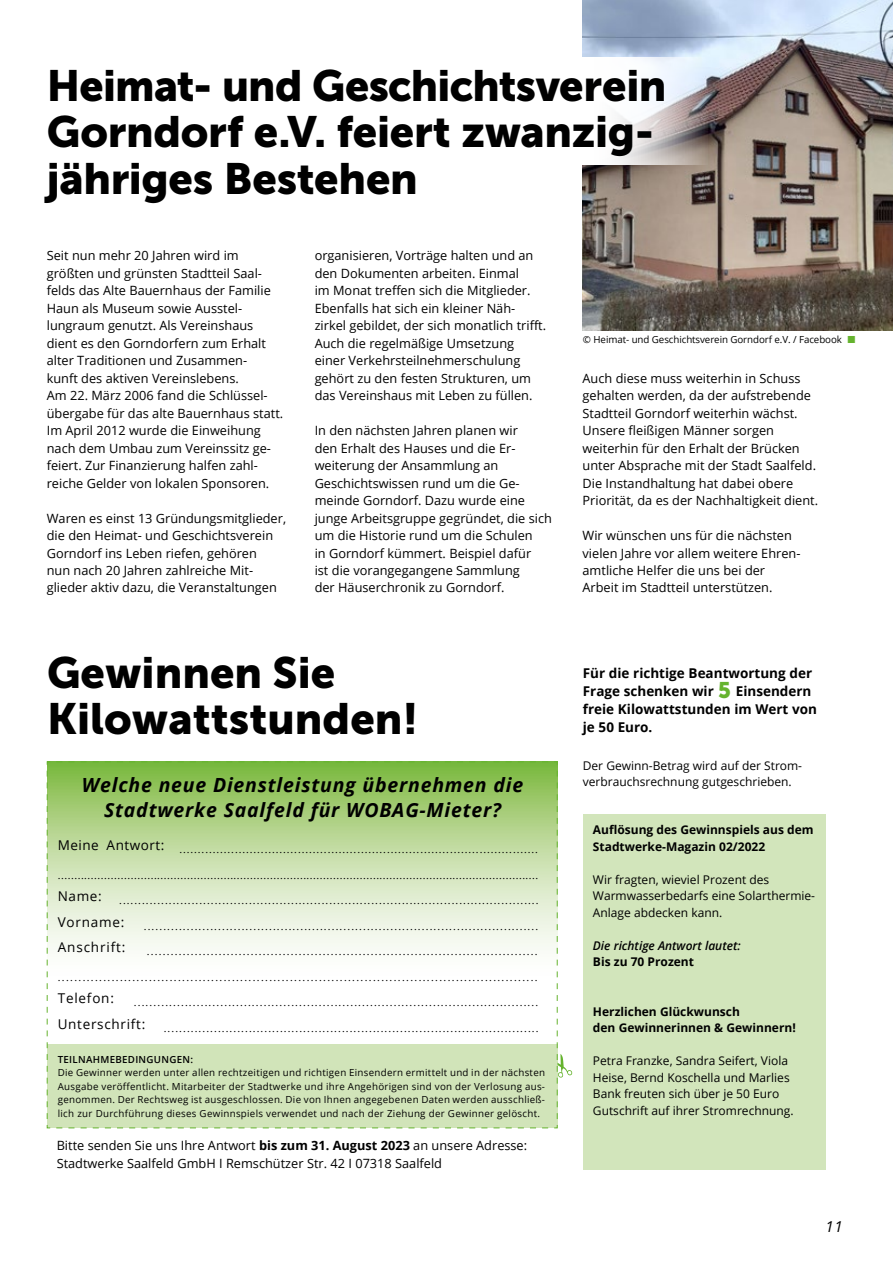
<style>
.page{position:relative;width:893px;height:1263px;background:#fff}
.page>*{position:absolute;margin:0;border:0;box-sizing:border-box;transform-origin:0 0}
.Mengentext{font:43.5px/46.5px "Museo Sans 900";letter-spacing:-.005em;color:#000}
.Mengentext-2{font:italic 700 19.5px/25.5px "Open Sans";letter-spacing:.04em;color:#000;text-align:center}
.t1{font:italic 15px "Open Sans";color:#000}
.Mengentext-3{font:700 13.5px/18px "Open Sans";color:#000}
.Mengentext-4{font:13.5px "Open Sans";letter-spacing:.055em;color:#000}
.Mengentext-5{font:12.75px/17.5px "Open Sans";color:#000}
.Mengentext-6{font:12px/16.5px "Open Sans";color:#000}
.Mengentext-7{font:700 12px/16.5px "Open Sans";color:#000}
.Mengentext-8{font:italic 600 12px/16.5px "Open Sans";color:#000}
.Mengentext-9{font:9.75px/13.5px "Open Sans";letter-spacing:.03em;color:#000;text-align:justify}
.Mengentext-10{font:9.75px "Open Sans";letter-spacing:-.01em;color:#000}
.Mengentext-11{font:600 9.75px "Open Sans";letter-spacing:.03em;color:#000}
.Mengentext-12{font:9.45px "Open Sans";color:#000;scale:1.11 1}
.s1{font-weight:700}
.s2{font-family:"Museo Sans 900";font-weight:400;font-size:22.5px;color:#65b32e}
.s3{font-weight:700;font-style:normal}
</style>
<div class="page">
<svg style="left:46px;top:761px;width:512px;height:368px"></svg>
<svg style="left:557px;top:768px;width:15px;height:351px"></svg>
<div style="left:583px;top:814px;width:242px;height:355px;background:#d2e5bb"></div>
<img style="left:583px;top:0;width:310px;height:330px">
<svg style="left:583px;top:57px;width:125px;height:108px"></svg>
<p class="Mengentext" style="left:47px;top:62px;width:621px">Heimat- und Geschichtsverein<br>Gorndorf e.V. feiert zwanzig&shy;jähriges Bestehen</p>
<p class="Mengentext-5" style="left:47px;top:247px;width:226px">Seit nun mehr 20 Jahren wird im größten und grünsten Stadtteil Saal&shy;felds das Alte Bauernhaus der Familie Haun als Museum sowie Ausstel&shy;lungraum genutzt. Als Vereinshaus dient es den Gorndorfern zum Erhalt alter Traditionen und Zusammen&shy;kunft des aktiven Vereinslebens.</p>
<p class="Mengentext-5" style="left:47px;top:386px;width:238px">Am 22. März 2006 fand die Schlüssel&shy;übergabe für das alte Bauernhaus statt.<br>Im April 2012 wurde die Einweihung nach dem Umbau zum Vereinssitz ge&shy;feiert. Zur Finanzierung halfen zahl&shy;reiche Gelder von lokalen Sponsoren.</p>
<p class="Mengentext-5" style="left:47px;top:509px;width:241px">Waren es einst 13 Gründungsmitglieder, die den Heimat- und Geschichtsverein Gorndorf ins Leben riefen, gehören<br>nun nach 20 Jahren zahlreiche Mit&shy;glieder aktiv dazu, die Veranstaltungen</p>
<p class="Mengentext-5" style="left:315px;top:247px;width:233px">organisieren, Vorträge halten und an den Dokumenten arbeiten. Einmal<br>im Monat treffen sich die Mitglieder.<br>Ebenfalls hat sich ein kleiner Näh&shy;zirkel gebildet, der sich monatlich trifft.<br>Auch die regelmäßige Umsetzung einer Verkehrsteilnehmerschulung gehört zu den festen Strukturen, um das Vereinshaus mit Leben zu füllen.</p>
<p class="Mengentext-5" style="left:315px;top:421px;width:239px">In den nächsten Jahren planen wir<br>den Erhalt des Hauses und die Er&shy;weiterung der Ansammlung an Geschichtswissen rund um die Ge&shy;meinde Gorndorf. Dazu wurde eine junge Arbeitsgruppe gegründet, die sich um die Historie rund um die Schulen<br>in Gorndorf kümmert. Beispiel dafür<br>ist die vorangegangene Sammlung<br>der Häuserchronik zu Gorndorf.</p>
<p class="Mengentext" style="left:47px;top:649px;width:373px">Gewinnen Sie<br>Kilowattstunden!</p>
<p class="Mengentext-2" style="left:82px;top:772px;width:443px">Welche neue Dienstleistung übernehmen die<br>Stadtwerke Saalfeld für WOBAG-Mieter?</p>
<p class="Mengentext-12" style="left:58px;top:843px;width:434px"><sup>Meine</sup> <sup>Antwort:</sup> .................................................................................................</p>
<p class="Mengentext-12" style="left:58px;top:869px;width:434px">.................................................................................................................................................</p>
<p class="Mengentext-4" style="left:58px;top:887px;width:45px">Name:</p>
<p class="Mengentext-12" style="left:119px;top:894px;width:379px">..............................................................................................................</p>
<p class="Mengentext-4" style="left:58px;top:912px;width:68px">Vorname:</p>
<p class="Mengentext-12" style="left:144px;top:920px;width:357px">.....................................................................................................</p>
<p class="Mengentext-4" style="left:58px;top:938px;width:69px">Anschrift:</p>
<p class="Mengentext-12" style="left:147px;top:945px;width:354px">..................................................................................................</p>
<p class="Mengentext-12" style="left:58px;top:971px;width:434px">....................................................................................................................</p>
<p class="Mengentext-4" style="left:58px;top:989px;width:58px">Telefon:</p>
<p class="Mengentext-12" style="left:134px;top:996px;width:366px">.......................................................................................................</p>
<p class="Mengentext-4" style="left:58px;top:1014px;width:89px">Unterschrift:</p>
<p class="Mengentext-12" style="left:164px;top:1022px;width:339px">.................................................................................................</p>
<p class="Mengentext-11" style="left:58px;top:1052px;width:137px">TEILNAHMEBEDINGUNGEN:</p>
<p class="Mengentext-9" style="left:58px;top:1066px;width:489px">Die Gewinner werden unter allen rechtzeitigen und richtigen Einsendern ermittelt und in der nächsten Ausgabe veröffentlicht. Mitarbeiter der Stadtwerke und ihre Angehörigen sind von der Verlosung aus&shy;genommen. Der Rechtsweg ist ausgeschlossen. Die von Ihnen angegebenen Daten werden ausschließ&shy;lich zur Durchführung dieses Gewinnspiels verwendet und nach der Ziehung der Gewinner gelöscht.</p>
<p class="Mengentext-5" style="left:57px;top:1136px;width:472px">Bitte senden Sie uns Ihre Antwort <span class="s1">bis zum 31. August 2023</span> an unsere Adresse:</p>
<p class="Mengentext-5" style="left:57px;top:1154px;width:387px">Stadtwerke Saalfeld GmbH I Remschützer Str. 42 I 07318 Saalfeld</p>
<p class="Mengentext-10" style="left:583px;top:333px;width:260px">© Heimat- und Geschichtsverein Gorndorf e.V. / Facebook</p>
<p class="Mengentext-5" style="left:583px;top:369px;width:237px">Auch diese muss weiterhin in Schuss gehalten werden, da der aufstrebende Stadtteil Gorndorf weiterhin wächst.<br>Unsere fleißigen Männer sorgen weiterhin für den Erhalt der Brücken unter Absprache mit der Stadt Saalfeld.<br>Die Instandhaltung hat dabei obere Priorität, da es der Nachhaltigkeit dient.</p>
<p class="Mengentext-5" style="left:583px;top:526px;width:219px">Wir wünschen uns für die nächsten vielen Jahre vor allem weitere Ehren&shy;amtliche Helfer die uns bei der Arbeit im Stadtteil unterstützen.</p>
<p class="Mengentext-3" style="left:583px;top:664px;width:236px">Für die richtige Beantwortung der<br>Frage schenken wir <span class="s2">5</span> Einsendern freie Kilowattstunden im Wert von je 50 Euro.</p>
<p class="Mengentext-6" style="left:583px;top:757px;width:221px">Der Gewinn-Betrag wird auf der Strom&shy;verbrauchsrechnung gutgeschrieben.</p>
<p class="Mengentext-7" style="left:593px;top:821px;width:222px">Auflösung des Gewinnspiels aus dem<br>Stadtwerke-Magazin 02/2022</p>
<p class="Mengentext-6" style="left:593px;top:871px;width:224px">Wir fragten, wieviel Prozent des<br>Warmwasserbedarfs eine Solarthermie-<br>Anlage abdecken kann.</p>
<p class="Mengentext-8" style="left:593px;top:937px;width:149px">Die richtige Antwort lautet:<br><span class="s3">Bis zu 70 Prozent</span></p>
<p class="Mengentext-7" style="left:593px;top:1003px;width:204px">Herzlichen Glückwunsch<br>den Gewinnerinnen &amp; Gewinnern!</p>
<p class="Mengentext-6" style="left:593px;top:1052px;width:202px">Petra Franzke, Sandra Seifert, Viola Heise, Bernd Koschella und Marlies Bank freuten sich über je 50 Euro Gutschrift auf ihrer Stromrechnung.</p>
<p class="t1" style="left:825px;top:1216px;width:19px">11</p>
</div>
